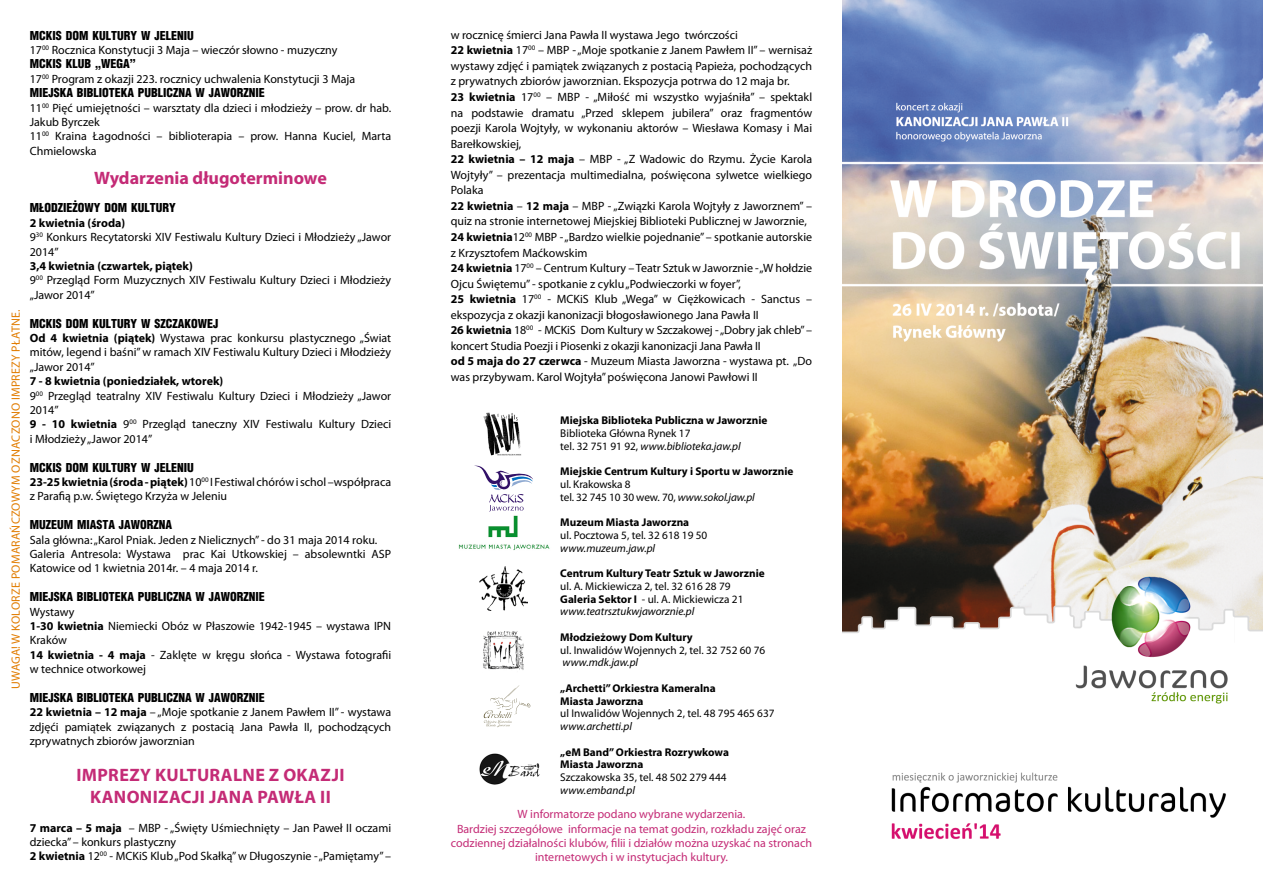
<style>
.page{position:relative;width:1263px;height:893px;background:#fff}
.page>*{position:absolute;margin:0;border:0;box-sizing:border-box;transform-origin:0 0}
.t1{font:700 18px/21.6px "Myriad Pro";letter-spacing:.02em;color:#c42b76;text-align:center}
.t2{font:700 18px "Myriad Pro";color:#c42b76}
.t3{font:12px/14.4px "Myriad Pro";color:#000}
.t4{font:900 12px "Switzerland Cond";color:#000}
.t5{font:12px/14.4px "Myriad Pro";color:#c42b76;text-align:center}
.t6{font:12px "Myriad Pro";letter-spacing:.02em;color:#e17c00}
.t7{font:11.25px/12.8px "Myriad Pro";color:#000}
.t8{font:700 11.25px/12.8px "Myriad Pro";color:#000}
.t9{font:italic 11.25px "Myriad Pro";color:#000}
.s1{font-weight:700}
.s2{font-style:italic}
</style>
<div class="page">
<svg style="left:484px;top:685px;width:46px;height:42px"></svg>
<img style="left:479px;top:753px;width:61px;height:32px">
<img style="left:483px;top:412px;width:39px;height:44px">
<img style="left:458px;top:515px;width:92px;height:35px">
<img style="left:479px;top:567px;width:49px;height:43px">
<img style="left:483px;top:631px;width:41px;height:39px">
<svg style="left:476px;top:466px;width:57px;height:46px"></svg>
<img style="left:842px;top:0;width:421px;height:839px">
<p class="t6" style="left:9px;top:689px;width:381px;rotate:-90deg">UWAGA! W kolorze pomarańczowym oznaczono imprezy PŁATNE.</p>
<p class="t4" style="left:30px;top:27px;width:166px">MCKIS DOM KULTURY W JELENIU</p>
<p class="t3" style="left:30px;top:42px;width:309px">17<sup>00</sup> Rocznica Konstytucji 3 Maja – wieczór słowno - muzyczny</p>
<p class="t4" style="left:30px;top:56px;width:108px">MCKIS KLUB „WEGA”</p>
<p class="t3" style="left:30px;top:71px;width:327px">17<sup>00</sup> Program z okazji 223. rocznicy uchwalenia Konstytucji 3 Maja</p>
<p class="t4" style="left:30px;top:85px;width:236px">MIEJSKA BIBLIOTEKA PUBLICZNA W JAWORZNIE</p>
<p class="t3" style="left:30px;top:100px;width:363px">11<sup>00</sup> Pięć umiejętności – warsztaty dla dzieci i młodzieży – prow. dr hab.<br>Jakub Byrczek<br>11<sup>00</sup> Kraina Łagodności – biblioterapia – prow. Hanna Kuciel, Marta Chmielowska</p>
<h1 class="t2" style="left:94px;top:166px;width:234px">Wydarzenia długoterminowe</h1>
<p class="t4" style="left:30px;top:200px;width:148px">MŁODZIEŻOWY DOM KULTURY</p>
<p class="t3" style="left:30px;top:215px;width:363px"><span class="s1">2 kwietnia (środa)<br></span>9<sup>30</sup> Konkurs Recytatorski XIV Festiwalu Kultury Dzieci i Młodzieży „Jawor<br>2014”</p>
<p class="t3" style="left:30px;top:258px;width:363px"><span class="s1">3,4 kwietnia (czwartek, piątek)<br></span>9<sup>00</sup> Przegląd Form Muzycznych XIV Festiwalu Kultury Dzieci i Młodzieży „Jawor 2014”</p>
<p class="t4" style="left:30px;top:315px;width:190px">MCKIS DOM KULTURY W SZCZAKOWEJ</p>
<p class="t3" style="left:30px;top:330px;width:363px;text-align:justify"><span class="s1">Od 4 kwietnia (piątek)</span> Wystawa prac konkursu plastycznego „Świat mitów, legend i baśni” w ramach XIV Festiwalu Kultury Dzieci i Młodzieży „Jawor 2014”</p>
<p class="t3" style="left:30px;top:374px;width:363px"><span class="s1">7 - 8 kwietnia (poniedziałek, wtorek)<br></span>9<sup>00</sup> Przegląd teatralny XIV Festiwalu Kultury Dzieci i Młodzieży „Jawor 2014”<br><span class="s1">9 - 10 kwietnia</span> 9<sup>00</sup> Przegląd taneczny XIV Festiwalu Kultury Dzieci i Młodzieży „Jawor 2014”</p>
<p class="t4" style="left:30px;top:459px;width:166px">MCKIS DOM KULTURY W JELENIU</p>
<p class="t3" style="left:30px;top:474px;width:363px"><span class="s1">23-25 kwietnia (środa - piątek)</span> 10<sup>00</sup> I Festiwal chórów i schol –współpraca z Parafią p.w. Świętego Krzyża w Jeleniu</p>
<p class="t4" style="left:30px;top:517px;width:144px">MUZEUM MIASTA JAWORZNA</p>
<p class="t3" style="left:30px;top:532px;width:363px">Sala główna: „Karol Pniak. Jeden z Nielicznych” - do 31 maja 2014 roku.<br>Galeria Antresola: Wystawa prac Kai Utkowskiej – absolewntki ASP<br>Katowice od 1 kwietnia 2014r. – 4 maja 2014 r.</p>
<p class="t4" style="left:30px;top:589px;width:236px">MIEJSKA BIBLIOTEKA PUBLICZNA W JAWORZNIE</p>
<p class="t3" style="left:30px;top:604px;width:363px">Wystawy<br><span class="s1">1-30 kwietnia</span> Niemiecki Obóz w Płaszowie 1942-1945 – wystawa IPN Kraków<br><span class="s1">14 kwietnia - 4 maja</span> - Zaklęte w kręgu słońca - Wystawa fotografii w technice otworkowej</p>
<p class="t4" style="left:30px;top:690px;width:236px">MIEJSKA BIBLIOTEKA PUBLICZNA W JAWORZNIE</p>
<p class="t3" style="left:30px;top:705px;width:363px;text-align:justify"><span class="s1">22 kwietnia – 12 maja</span> – „Moje spotkanie z Janem Pawłem II” - wystawa zdjęći pamiątek związanych z postacią Jana Pawła II, pochodzących zprywatnych zbiorów jaworznian</p>
<h1 class="t1" style="left:76px;top:764px;width:267px">Imprezy kulturalne z okazji kanonizacji Jana Pawła II</h1>
<p class="t3" style="left:30px;top:820px;width:363px"><span class="s1">7 marca – 5 maja</span> – MBP - „Święty Uśmiechnięty – Jan Paweł II oczami dziecka” – konkurs plastyczny<br><span class="s1">2 kwietnia</span> 12<sup>00</sup> - MCKiS Klub „Pod Skałką” w Długoszynie - „Pamiętamy” –</p>
<p class="t3" style="left:451px;top:27px;width:363px;line-height:15.6px">w rocznicę śmierci Jana Pawła II wystawa Jego twórczości<br><span class="s1">22 kwietnia</span> 17<sup>00</sup> – MBP - „Moje spotkanie z Janem Pawłem II” – wernisaż wystawy zdjęć i pamiątek związanych z postacią Papieża, pochodzących z prywatnych zbiorów jaworznian. Ekspozycja potrwa do 12 maja br.<br><span class="s1">23 kwietnia</span> 17<sup>00</sup> – MBP - „Miłość mi wszystko wyjaśniła” – spektakl na podstawie dramatu „Przed sklepem jubilera” oraz fragmentów poezji Karola Wojtyły, w wykonaniu aktorów – Wiesława Komasy i Mai Barełkowskiej,<br><span class="s1">22 kwietnia – 12 maja</span> – MBP - „Z Wadowic do Rzymu. Życie Karola Wojtyły” – prezentacja multimedialna, poświęcona sylwetce wielkiego Polaka<br><span class="s1">22 kwietnia</span> – <span class="s1">12 maja</span> – MBP - „Związki Karola Wojtyły z Jaworznem” – quiz na stronie internetowej Miejskiej Biblioteki Publicznej w Jaworznie, <span class="s1">24 kwietnia</span>12<sup>00</sup> MBP - „Bardzo wielkie pojednanie” – spotkanie autorskie z Krzysztofem Maćkowskim<br><span class="s1">24 kwietnia</span> 17<sup>00</sup> – Centrum Kultury – Teatr Sztuk w Jaworznie - „W hołdzie Ojcu Świętemu” - spotkanie z cyklu „Podwieczorki w foyer”,<br><span class="s1">25 kwietnia</span> 17<sup>00</sup> - MCKiS Klub „Wega” w Ciężkowicach - Sanctus – ekspozycja z okazji kanonizacji błogosławionego Jana Pawła II<br><span class="s1">26 kwietnia</span> 18<sup>00</sup> - MCKiS Dom Kultury w Szczakowej - „Dobry jak chleb” – koncert Studia Poezji i Piosenki z okazji kanonizacji Jana Pawła II<br><span class="s1">od 5 maja do 27 czerwca</span> - Muzeum Miasta Jaworzna - wystawa pt. „Do was przybywam. Karol Wojtyła” poświęcona Janowi Pawłowi II</p>
<p class="t8" style="left:560px;top:414px;width:209px">Miejska Biblioteka Publiczna w Jaworznie</p>
<p class="t7" style="left:560px;top:426px;width:182px">Biblioteka Główna Rynek 17<br>tel. 32 751 91 92, <span class="s2">www.biblioteka.jaw.pl</span></p>
<p class="t8" style="left:560px;top:465px;width:235px">Miejskie Centrum Kultury i Sportu w Jaworznie</p>
<p class="t7" style="left:560px;top:477px;width:196px">ul. Krakowska 8<br>tel. 32 745 10 30 wew. 70, <span class="s2">www.sokol.jaw.pl</span></p>
<p class="t8" style="left:560px;top:516px;width:130px">Muzeum Miasta Jaworzna</p>
<p class="t7" style="left:560px;top:528px;width:149px">ul. Pocztowa 5, tel. 32 618 19 50</p>
<p class="t9" style="left:560px;top:541px;width:96px">www.muzeum.jaw.pl</p>
<p class="t8" style="left:560px;top:567px;width:206px">Centrum Kultury Teatr Sztuk w Jaworznie</p>
<p class="t7" style="left:560px;top:579px;width:185px">ul. A. Mickiewicza 2, tel. 32 616 28 79<br><span class="s1">Galeria Sektor I</span> - ul. A. Mickiewicza 21 <span class="s2">www.teatrsztukwjaworznie.pl</span></p>
<p class="t8" style="left:560px;top:630px;width:134px">Młodzieżowy Dom Kultury</p>
<p class="t7" style="left:560px;top:643px;width:207px">ul. Inwalidów Wojennych 2, tel. 32 752 60 76</p>
<p class="t9" style="left:563px;top:656px;width:77px">www.mdk.jaw.pl</p>
<p class="t8" style="left:560px;top:681px;width:157px">„Archetti” Orkiestra Kameralna<br>Miasta Jaworzna</p>
<p class="t7" style="left:560px;top:707px;width:216px">ul Inwalidów Wojennych 2, tel. 48 795 465 637</p>
<p class="t9" style="left:560px;top:719px;width:73px">www.archetti.pl</p>
<p class="t8" style="left:560px;top:745px;width:170px">„eM Band” Orkiestra Rozrywkowa<br>Miasta Jaworzna</p>
<p class="t7" style="left:560px;top:771px;width:168px">Szczakowska 35, tel. 48 502 279 444</p>
<p class="t9" style="left:560px;top:783px;width:76px">www.emband.pl</p>
<p class="t5" style="left:451px;top:807px;width:363px">W informatorze podano wybrane wydarzenia.<br>Bardziej szczegółowe informacje na temat godzin, rozkładu zajęć oraz codziennej działalności klubów, filii i działów można uzyskać na stronach internetowych i w instytucjach kultury.</p>
</div>
